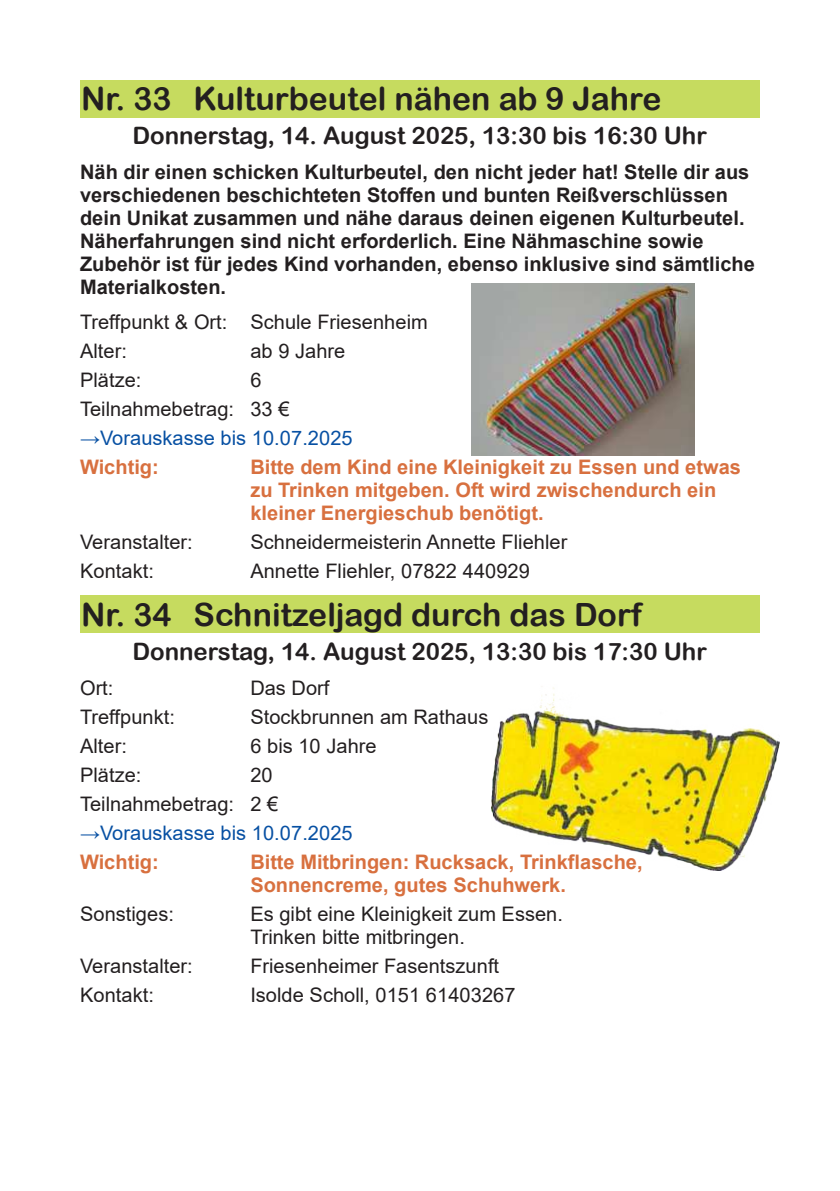
<style>
.page{position:relative;width:840px;height:1191px;background:#fff}
.page>*{position:absolute;margin:0;border:0;box-sizing:border-box;transform-origin:0 0}
.t1{font:32px "Arial Rounded MT Bold";color:#231f20}
.t2{font:24px "Arial Rounded MT Bold";color:#231f20}
.t3{font:20px/29px "Arial";letter-spacing:.005em;color:#231f20}
.t4{font:700 20px/23px "Arial";color:#231f20}
.t5{font:700 20px/23px "Arial";color:#d8703f}
.t6{font:20px "Arial";letter-spacing:.005em;color:#0750a3}
</style>
<div class="page">
<img style="left:491px;top:687px;width:288px;height:184px">
<img style="left:471px;top:284px;width:223px;height:171px">
<div style="left:80px;top:80px;width:679px;height:37px;background:#c6db5f"></div>
<div style="left:80px;top:595px;width:679px;height:37px;background:#c6db5f"></div>
<h1 class="t1" style="left:81px;top:87px;width:581px">Nr. 33 Kulturbeutel nähen ab 9 Jahre</h1>
<p class="t2" style="left:132px;top:127px;width:575px">Donnerstag, 14. August 2025, 13:30 bis 16:30 Uhr</p>
<p class="t4" style="left:80px;top:161px;width:676px">Näh dir einen schicken Kulturbeutel, den nicht jeder hat! Stelle dir aus verschiedenen beschichteten Stoffen und bunten Reißverschlüssen dein Unikat zusammen und nähe daraus deinen eigenen Kulturbeutel.<br>Näherfahrungen sind nicht erforderlich. Eine Nähmaschine sowie Zubehör ist für jedes Kind vorhanden, ebenso inklusive sind sämtliche Materialkosten.</p>
<p class="t3" style="left:80px;top:307px;width:349px">Treffpunkt &amp; Ort: Schule Friesenheim<br>Alter:</p>
<p class="t3" style="left:250px;top:336px;width:96px">ab 9 Jahre</p>
<p class="t3" style="left:80px;top:365px;width:63px">Plätze:</p>
<p class="t3" style="left:80px;top:365px;width:211px;text-indent:170px">6<br>Teilnahmebetrag: 33 €</p>
<p class="t6" style="left:80px;top:424px;width:274px">→Vorauskasse bis 10.07.2025</p>
<p class="t5" style="left:80px;top:456px;width:80px">Wichtig:</p>
<p class="t5" style="left:250px;top:456px;width:492px">Bitte dem Kind eine Kleinigkeit zu Essen und etwas zu Trinken mitgeben. Oft wird zwischendurch ein kleiner Energieschub benötigt.</p>
<p class="t3" style="left:80px;top:527px;width:114px">Veranstalter:</p>
<p class="t3" style="left:250px;top:527px;width:318px">Schneidermeisterin Annette Fliehler</p>
<p class="t3" style="left:80px;top:556px;width:75px">Kontakt:</p>
<p class="t3" style="left:250px;top:556px;width:281px">Annette Fliehler, 07822 440929</p>
<h1 class="t1" style="left:81px;top:602px;width:562px">Nr. 34 Schnitzeljagd durch das Dorf</h1>
<p class="t2" style="left:132px;top:642px;width:575px">Donnerstag, 14. August 2025, 13:30 bis 17:30 Uhr</p>
<p class="t3" style="left:80px;top:673px;width:35px">Ort:</p>
<p class="t3" style="left:250px;top:673px;width:80px">Das Dorf</p>
<p class="t3" style="left:80px;top:702px;width:96px">Treffpunkt:</p>
<p class="t3" style="left:250px;top:702px;width:239px">Stockbrunnen am Rathaus</p>
<p class="t3" style="left:80px;top:731px;width:48px">Alter:</p>
<p class="t3" style="left:250px;top:731px;width:128px">6 bis 10 Jahre</p>
<p class="t3" style="left:80px;top:760px;width:63px">Plätze:</p>
<p class="t3" style="left:80px;top:760px;width:199px;text-align:right">20<br>Teilnahmebetrag: 2 €</p>
<p class="t6" style="left:80px;top:819px;width:274px">→Vorauskasse bis 10.07.2025</p>
<p class="t5" style="left:80px;top:850px;width:80px">Wichtig:</p>
<p class="t5" style="left:250px;top:850px;width:393px">Bitte Mitbringen: Rucksack, Trinkflasche,<br>Sonnencreme, gutes Schuhwerk.</p>
<p class="t3" style="left:80px;top:899px;width:95px">Sonstiges:</p>
<p class="t3" style="left:250px;top:902px;width:314px;line-height:23px">Es gibt eine Kleinigkeit zum Essen.<br>Trinken bitte mitbringen.</p>
<p class="t3" style="left:80px;top:951px;width:114px">Veranstalter:</p>
<p class="t3" style="left:250px;top:951px;width:250px">Friesenheimer Fasentszunft</p>
<p class="t3" style="left:80px;top:980px;width:75px">Kontakt:</p>
<p class="t3" style="left:250px;top:980px;width:266px">Isolde Scholl, 0151 61403267</p>
</div>
